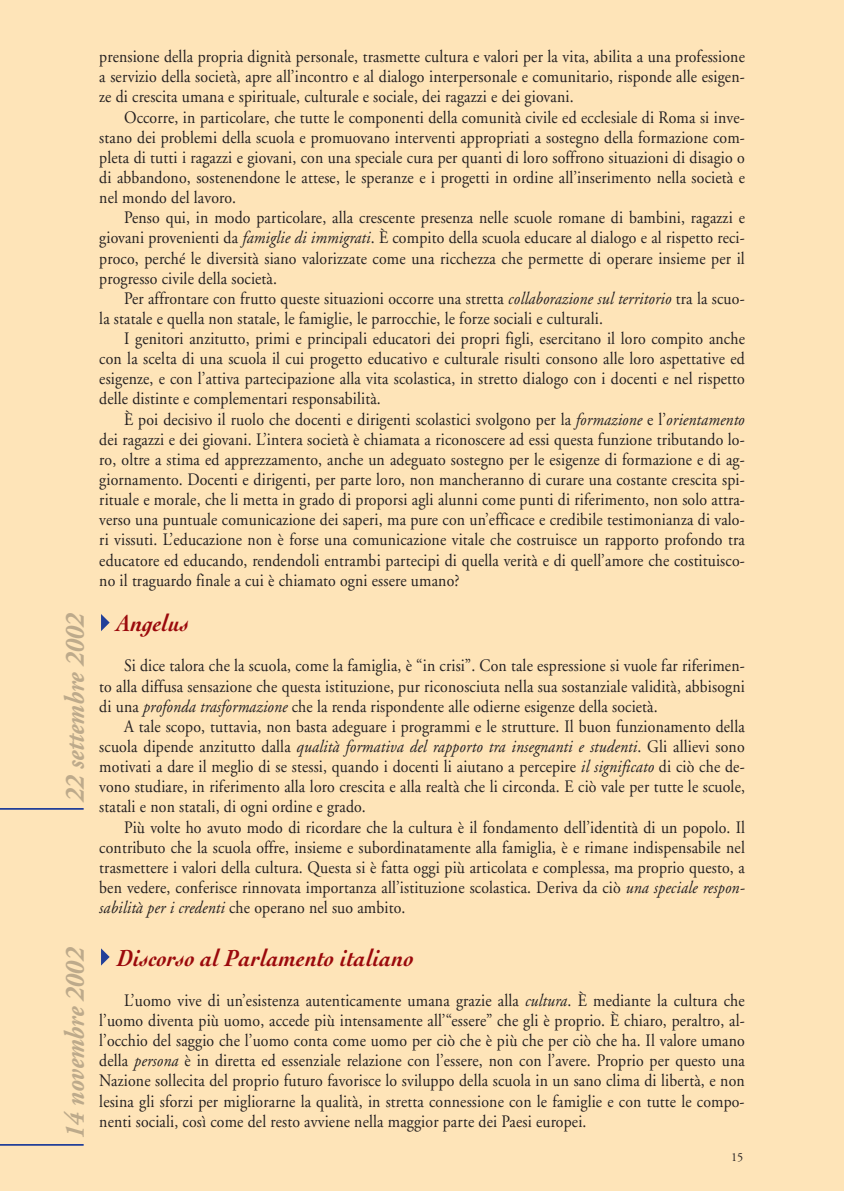
<style>
.page{position:relative;width:844px;height:1191px;background:#fff}
.page>*{position:absolute;margin:0;border:0;box-sizing:border-box;transform-origin:0 0}
.t1{font:italic 700 28px "Adobe Garamond";color:#bdaa8b;scale:.9 1}
.t2{font:italic 700 24.5px "Cochin";letter-spacing:.01em;color:#9b090c;scale:.9 1}
.t3{font:17.5px/20.1px "Adobe Garamond";letter-spacing:.01em;color:#231f20;text-align:justify;scale:.9 1}
.t4{font:12.25px "Adobe Garamond";color:#231f20}
.s1{font-style:italic}
</style>
<div class="page">
<div style="left:0;top:0;width:843px;height:1191px;background:#fee4b8"></div>
<svg style="left:101px;top:948px;width:9px;height:17px"></svg>
<svg style="left:101px;top:614px;width:9px;height:17px"></svg>
<hr style="left:0;top:808px;width:84px;height:1px;background:#223f99">
<hr style="left:0;top:1144px;width:84px;height:1px;background:#223f99">
<h1 class="t1" style="left:64px;top:802px;width:212px;rotate:-90deg">22 settembre 2002</h1>
<h1 class="t1" style="left:64px;top:1138px;width:215px;rotate:-90deg">14 novembre 2002</h1>
<p class="t3" style="left:99px;top:48px;width:718px">prensione della propria dignità personale, trasmette cultura e valori per la vita, abilita a una professione a servizio della società, apre all’incontro e al dialogo interpersonale e comunitario, risponde alle esigen&shy;ze di crescita umana e spirituale, culturale e sociale, dei ragazzi e dei giovani.</p>
<p class="t3" style="left:99px;top:108px;width:718px;text-indent:25px">Occorre, in particolare, che tutte le componenti della comunità civile ed ecclesiale di Roma si inve&shy;stano dei problemi della scuola e promuovano interventi appropriati a sostegno della formazione com&shy;pleta di tutti i ragazzi e giovani, con una speciale cura per quanti di loro soffrono situazioni di disagio o di abbandono, sostenendone le attese, le speranze e i progetti in ordine all’inserimento nella società e nel mondo del lavoro.</p>
<p class="t3" style="left:99px;top:209px;width:718px;text-indent:25px">Penso qui, in modo particolare, alla crescente presenza nelle scuole romane di bambini, ragazzi e giovani provenienti da <span class="s1">famiglie di immigrati</span>. È compito della scuola educare al dialogo e al rispetto reci&shy;proco, perché le diversità siano valorizzate come una ricchezza che permette di operare insieme per il progresso civile della società.</p>
<p class="t3" style="left:99px;top:290px;width:718px;text-indent:25px">Per affrontare con frutto queste situazioni occorre una stretta <span class="s1">collaborazione sul territorio</span> tra la scuo&shy;la statale e quella non statale, le famiglie, le parrocchie, le forze sociali e culturali.</p>
<p class="t3" style="left:99px;top:330px;width:718px;text-indent:25px">I genitori anzitutto, primi e principali educatori dei propri figli, esercitano il loro compito anche con la scelta di una scuola il cui progetto educativo e culturale risulti consono alle loro aspettative ed esigenze, e con l’attiva partecipazione alla vita scolastica, in stretto dialogo con i docenti e nel rispetto delle distinte e complementari responsabilità.</p>
<p class="t3" style="left:99px;top:410px;width:718px;text-indent:25px">È poi decisivo il ruolo che docenti e dirigenti scolastici svolgono per la <span class="s1">formazione</span> e l’<span class="s1">orientamento </span>dei ragazzi e dei giovani. L’intera società è chiamata a riconoscere ad essi questa funzione tributando lo&shy;ro, oltre a stima ed apprezzamento, anche un adeguato sostegno per le esigenze di formazione e di ag&shy;giornamento. Docenti e dirigenti, per parte loro, non mancheranno di curare una costante crescita spi&shy;rituale e morale, che li metta in grado di proporsi agli alunni come punti di riferimento, non solo attra&shy;verso una puntuale comunicazione dei saperi, ma pure con un’efficace e credibile testimonianza di valo&shy;ri vissuti. L’educazione non è forse una comunicazione vitale che costruisce un rapporto profondo tra educatore ed educando, rendendoli entrambi partecipi di quella verità e di quell’amore che costituisco&shy;no il traguardo finale a cui è chiamato ogni essere umano?</p>
<h2 class="t2" style="left:117px;top:609px;width:81px">Angelus</h2>
<p class="t3" style="left:99px;top:657px;width:718px;text-indent:25px">Si dice talora che la scuola, come la famiglia, è “in crisi”. Con tale espressione si vuole far riferimen&shy;to alla diffusa sensazione che questa istituzione, pur riconosciuta nella sua sostanziale validità, abbisogni di una <span class="s1">profonda trasformazione</span> che la renda rispondente alle odierne esigenze della società.</p>
<p class="t3" style="left:99px;top:717px;width:718px;text-indent:25px">A tale scopo, tuttavia, non basta adeguare i programmi e le strutture. Il buon funzionamento della scuola dipende anzitutto dalla <span class="s1">qualità formativa del rapporto tra insegnanti e studenti</span>. Gli allievi sono motivati a dare il meglio di se stessi, quando i docenti li aiutano a percepire <span class="s1">il significato</span> di ciò che de&shy;vono studiare, in riferimento alla loro crescita e alla realtà che li circonda. E ciò vale per tutte le scuole, statali e non statali, di ogni ordine e grado.</p>
<p class="t3" style="left:99px;top:818px;width:718px;text-indent:25px">Più volte ho avuto modo di ricordare che la cultura è il fondamento dell’identità di un popolo. Il contributo che la scuola offre, insieme e subordinatamente alla famiglia, è e rimane indispensabile nel trasmettere i valori della cultura. Questa si è fatta oggi più articolata e complessa, ma proprio questo, a ben vedere, conferisce rinnovata importanza all’istituzione scolastica. Deriva da ciò <span class="s1">una speciale respon&shy;sabilità per i credenti</span> che operano nel suo ambito.</p>
<h2 class="t2" style="left:117px;top:943px;width:331px">Discorso al Parlamento italiano</h2>
<p class="t3" style="left:99px;top:991px;width:718px;text-indent:25px">L’uomo vive di un’esistenza autenticamente umana grazie alla <span class="s1">cultura</span>. È mediante la cultura che l’uomo diventa più uomo, accede più intensamente all’“essere” che gli è proprio. È chiaro, peraltro, al&shy;l’occhio del saggio che l’uomo conta come uomo per ciò che è più che per ciò che ha. Il valore umano della <span class="s1">persona</span> è in diretta ed essenziale relazione con l’essere, non con l’avere. Proprio per questo una Nazione sollecita del proprio futuro favorisce lo sviluppo della scuola in un sano clima di libertà, e non lesina gli sforzi per migliorarne la qualità, in stretta connessione con le famiglie e con tutte le compo&shy;nenti sociali, così come del resto avviene nella maggior parte dei Paesi europei.</p>
<p class="t4" style="left:730px;top:1152px;width:14px">15</p>
</div>
